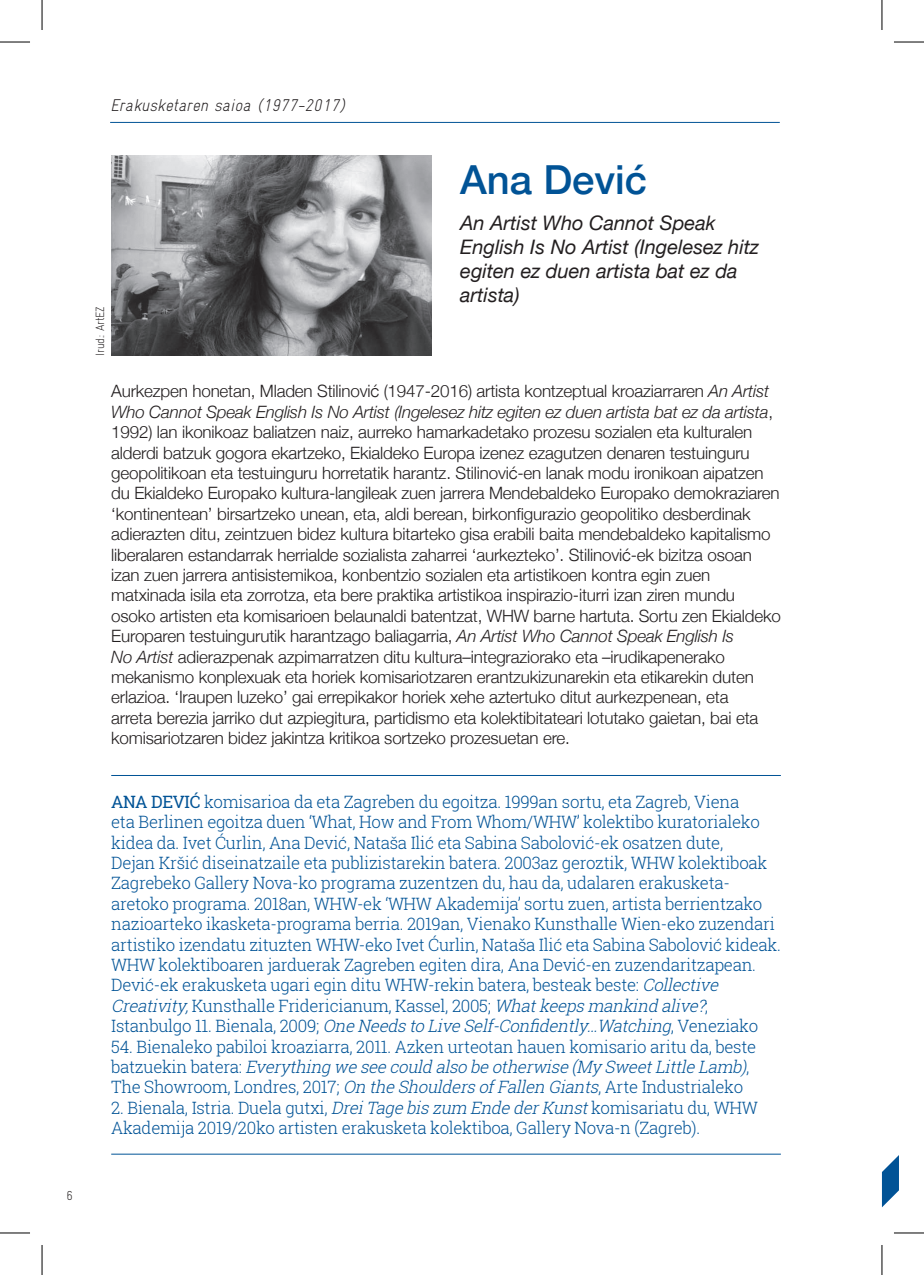
<style>
.page{position:relative;width:924px;height:1275px;background:#fff}
.page>*{position:absolute;margin:0;border:0;box-sizing:border-box;transform-origin:0 0}
.t1{font:500 40px "Helvetica Neue";color:#015396}
.t2{font:italic 20px/24px "Helvetica Neue";color:#231f20}
.t3{font:300 17px/20.4px "Helvetica Neue";letter-spacing:-.01em;color:#231f20}
.t4{font:300 17px/20.4px "Roboto Slab";letter-spacing:-.02em;color:#015396}
.t5{font:italic 17px "Alhondiga Bilbao Light Condensed L";color:#231f20}
.t6{font:13px "Alhondiga Bilbao Light Condensed L";color:#231f20}
.t7{font:12px "Alhondiga Bilbao Light Condensed L";letter-spacing:-.025em;color:#231f20}
.s1{font-style:italic}
.s2{font-weight:400}
</style>
<div class="page">
<hr style="left:110px;top:122px;width:669px;height:1px;background:#015396">
<hr style="left:111px;top:775px;width:669px;height:1px;background:#015396">
<hr style="left:111px;top:1153px;width:669px;height:1px;background:#015396">
<img style="left:111px;top:155px;width:320px;height:200px">
<svg style="left:881px;top:1156px;width:17px;height:51px"></svg>
<hr style="left:0;top:42px;width:30px;height:1px;background:#000">
<hr style="left:893px;top:42px;width:30px;height:1px;background:#000">
<hr style="left:0;top:1232px;width:30px;height:1px;background:#000">
<hr style="left:893px;top:1232px;width:30px;height:1px;background:#000">
<hr style="left:42px;top:0;width:1px;height:30px;background:#000">
<hr style="left:42px;top:1245px;width:1px;height:30px;background:#000">
<hr style="left:881px;top:0;width:1px;height:30px;background:#000">
<hr style="left:881px;top:1245px;width:1px;height:30px;background:#000">
<p class="t6" style="left:67px;top:1188px;width:8px">6</p>
<p class="t5" style="left:110px;top:95px;width:240px">Erakusketaren saioa (1977-2017)</p>
<p class="t7" style="left:93px;top:356px;width:51px;rotate:-90deg">Irud.: ArtEZ</p>
<h1 class="t1" style="left:460px;top:148px;width:188px">Ana Dević</h1>
<p class="t2" style="left:460px;top:212px;width:300px">An Artist Who Cannot Speak<br>English Is No Artist (Ingelesez hitz egiten ez duen artista bat ez da artista)</p>
<p class="t3" style="left:111px;top:380px;width:671px">Aurkezpen honetan, Mladen Stilinović (1947-2016) artista kontzeptual kroaziarraren <span class="s1">An Artist Who Cannot Speak English Is No Artist (Ingelesez hitz egiten ez duen artista bat ez da artista</span>, 1992) lan ikonikoaz baliatzen naiz, aurreko hamarkadetako prozesu sozialen eta kulturalen alderdi batzuk gogora ekartzeko, Ekialdeko Europa izenez ezagutzen denaren testuinguru geopolitikoan eta testuinguru horretatik harantz. Stilinović-en lanak modu ironikoan aipatzen du Ekialdeko Europako kultura-langileak zuen jarrera Mendebaldeko Europako demokraziaren ‘kontinentean’ birsartzeko unean, eta, aldi berean, birkonfigurazio geopolitiko desberdinak adierazten ditu, zeintzuen bidez kultura bitarteko gisa erabili baita mendebaldeko kapitalismo liberalaren estandarrak herrialde sozialista zaharrei ‘aurkezteko’. Stilinović-ek bizitza osoan izan zuen jarrera antisistemikoa, konbentzio sozialen eta artistikoen kontra egin zuen matxinada isila eta zorrotza, eta bere praktika artistikoa inspirazio-iturri izan ziren mundu osoko artisten eta komisarioen belaunaldi batentzat, WHW barne hartuta. Sortu zen Ekialdeko Europaren testuingurutik harantzago baliagarria, <span class="s1">An Artist Who Cannot Speak English Is<br>No Artist</span> adierazpenak azpimarratzen ditu kultura–integraziorako eta –irudikapenerako mekanismo konplexuak eta horiek komisariotzaren erantzukizunarekin eta etikarekin duten erlazioa. ‘Iraupen luzeko’ gai errepikakor horiek xehe aztertuko ditut aurkezpenean, eta<br>arreta berezia jarriko dut azpiegitura, partidismo eta kolektibitateari lotutako gaietan, bai eta komisariotzaren bidez jakintza kritikoa sortzeko prozesuetan ere.</p>
<p class="t4" style="left:111px;top:791px;width:671px"><span class="s2">ANA DEVIĆ</span> komisarioa da eta Zagreben du egoitza. 1999an sortu, eta Zagreb, Viena<br>eta Berlinen egoitza duen ‘What, How and From Whom/WHW’ kolektibo kuratorialeko kidea da. Ivet Ćurlin, Ana Dević, Nataša Ilić eta Sabina Sabolović-ek osatzen dute,<br>Dejan Kršić diseinatzaile eta publizistarekin batera. 2003az geroztik, WHW kolektiboak Zagrebeko Gallery Nova-ko programa zuzentzen du, hau da, udalaren erakusketa&shy;aretoko programa. 2018an, WHW-ek ‘WHW Akademija’ sortu zuen, artista berrientzako nazioarteko ikasketa-programa berria. 2019an, Vienako Kunsthalle Wien-eko zuzendari artistiko izendatu zituzten WHW-eko Ivet Ćurlin, Nataša Ilić eta Sabina Sabolović kideak.<br>WHW kolektiboaren jarduerak Zagreben egiten dira, Ana Dević-en zuzendaritzapean.<br>Dević-ek erakusketa ugari egin ditu WHW-rekin batera, besteak beste: <span class="s1">Collective Creativity,</span>Kunsthalle Fridericianum, Kassel, 2005; <span class="s1">Whatkeepsmankind alive?</span>;<br>I s t a nb u l g o 1 1 . B i e n a l a , 2 0 0 9 ; <span class="s1">OneNeedstoLiveSelf-Confidently…Watching</span>, V e n e z i a k o</p>
<p class="t4" style="left:111px;top:1035px;width:646px">54. Bienaleko pabiloi kroaziarra, 2011. Azken urteotan hauen komisario aritu da, beste b a t z u e k i n b a t e r a : <span class="s1">Everythingweseecould alsobeotherwise (MySweetLittleLamb)</span>,<br>The Showroom, Londres, 2017; <span class="s1">On theShouldersofFallen Giants</span>, Arte Industrialeko</p>
<p class="t4" style="left:111px;top:1097px;width:647px">2. Bienala, Istria. Duela gutxi, <span class="s1">DreiTagebiszum EndederKunst</span>komisariatu du, WHW<br>Akademija 2019/20ko artisten erakusketa kolektiboa, Gallery Nova-n (Zagreb).</p>
</div>
